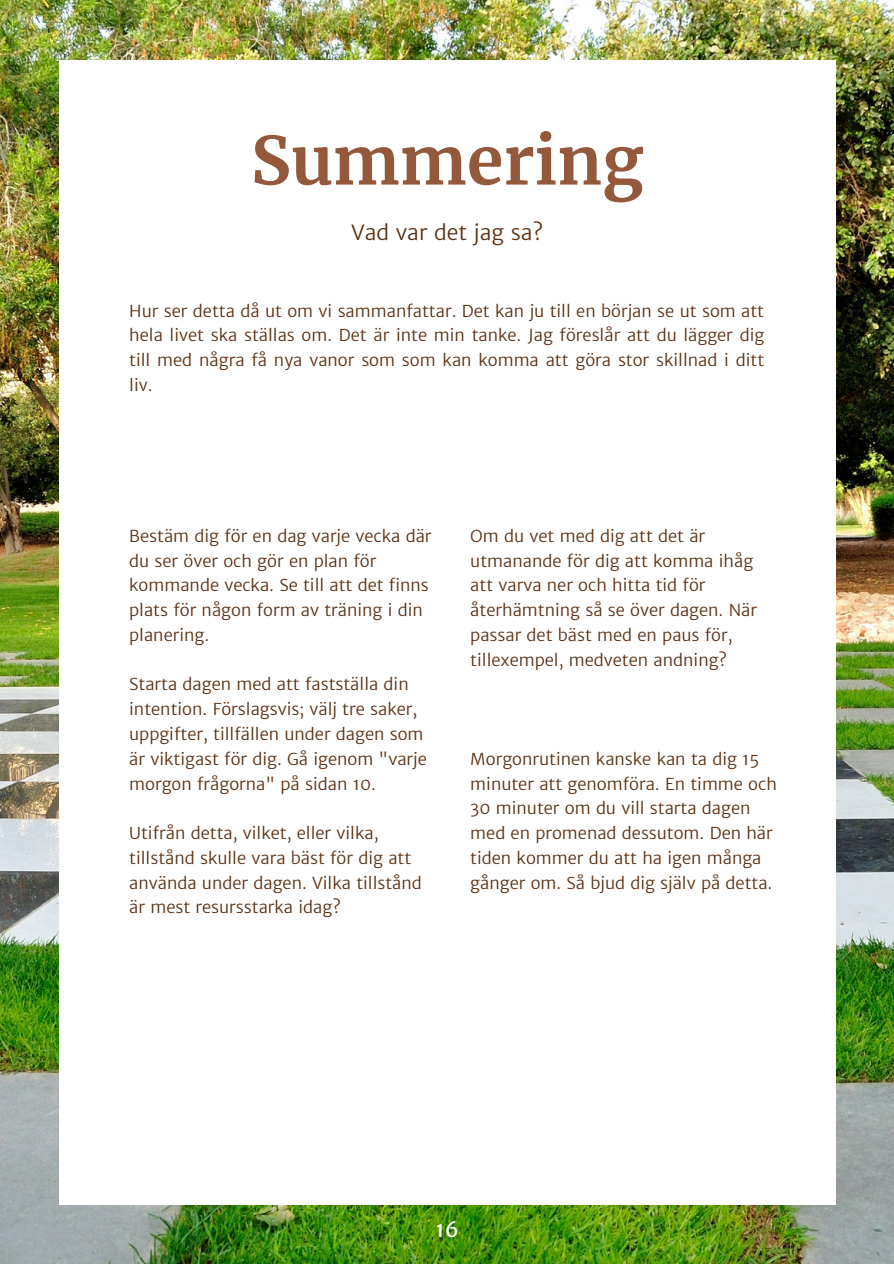
<style>
.page{position:relative;width:894px;height:1264px;background:#fff}
.page>*{position:absolute;margin:0;border:0;box-sizing:border-box;transform-origin:0 0}
.t1{font:700 66px "Merriweather";color:#94583a}
.t2{font:300 21px "Merriweather Sans";color:#5b3013}
.t3{font:21px "Merriweather Sans";color:#fff}
.t4{font:300 16.5px/24.8px "Merriweather Sans";color:#5b3013}
</style>
<div class="page">
<img style="left:0;top:0;width:893px;height:1263px">
<div style="left:59px;top:60px;width:776px;height:1144px;background:#fff"></div>
<p class="t1" style="left:251px;top:120px;width:394px">Summering</p>
<p class="t2" style="left:351px;top:219px;width:194px">Vad var det jag sa?</p>
<p class="t4" style="left:129px;top:298px;width:636px;text-align:justify">Hur ser detta då ut om vi sammanfattar. Det kan ju till en början se ut som att hela livet ska ställas om. Det är inte min tanke. Jag föreslår att du lägger dig till med några få nya vanor som som kan komma att göra stor skillnad i ditt liv.</p>
<p class="t4" style="left:129px;top:523px;width:304px">Bestäm dig för en dag varje vecka där du ser över och gör en plan för kommande vecka. Se till att det finns plats för någon form av träning i din planering.</p>
<p class="t4" style="left:129px;top:672px;width:299px">Starta dagen med att fastställa din intention. Förslagsvis; välj tre saker, uppgifter, tillfällen under dagen som är viktigast för dig. Gå igenom "varje morgon frågorna" på sidan 10.</p>
<p class="t4" style="left:129px;top:820px;width:294px">Utifrån detta, vilket, eller vilka, tillstånd skulle vara bäst för dig att använda under dagen. Vilka tillstånd är mest resursstarka idag?</p>
<p class="t4" style="left:470px;top:523px;width:288px">Om du vet med dig att det är utmanande för dig att komma ihåg att varva ner och hitta tid för återhämtning så se över dagen. När passar det bäst med en paus för, tillexempel, medveten andning?</p>
<p class="t4" style="left:470px;top:746px;width:308px">Morgonrutinen kanske kan ta dig 15 minuter att genomföra. En timme och 30 minuter om du vill starta dagen med en promenad dessutom. Den här tiden kommer du att ha igen många gånger om. Så bjud dig själv på detta.</p>
<p class="t3" style="left:435px;top:1216px;width:25px">16</p>
</div>
